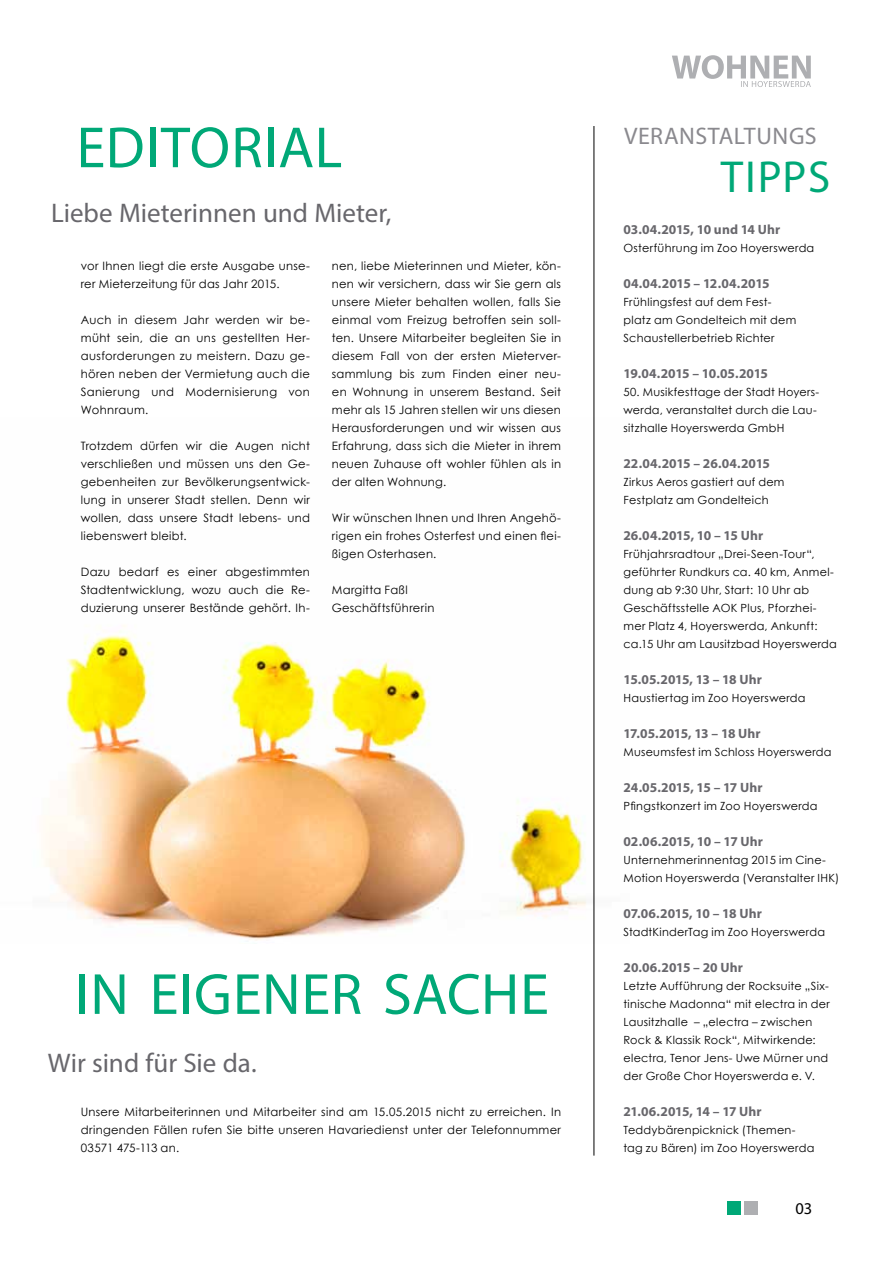
<style>
.page{position:relative;width:893px;height:1263px;background:#fff}
.page>*{position:absolute;margin:0;border:0;box-sizing:border-box;transform-origin:0 0}
.t1{font:58.5px "Myriad Pro";letter-spacing:.01em;color:#00a877}
.t2{font:45px "Myriad Pro";letter-spacing:.035em;color:#00a877}
.t3{font:27px "Myriad Pro";color:#68676c}
.t4{font:24px "Myriad Pro";letter-spacing:.02em;color:#8a898e}
.t5{font:16.5px "Myriad Pro";color:#000}
.t6{font:700 13.5px "Myriad Pro";color:#68676c}
.t7{font:700 13.5px "Myriad Pro";letter-spacing:-.03em;color:#68676c}
.t8{font:11.55px/18px "Century Gothic";letter-spacing:.025em;color:#000;text-align:justify}
.t9{font:11.25px/18px "Century Gothic";letter-spacing:.025em;color:#000}
</style>
<div class="page">
<img style="left:45px;top:418px;width:549px;height:525px">
<hr style="left:594px;top:126px;width:1px;height:1029px;background:#000">
<div style="left:727px;top:1201px;width:14px;height:14px;background:#00a877"></div>
<div style="left:744px;top:1201px;width:14px;height:14px;background:#aeafb2"></div>
<svg style="left:672px;top:55px;width:139px;height:32px"></svg>
<h1 class="t1" style="left:77px;top:111px;width:267px">EDITORIAL</h1>
<h3 class="t3" style="left:51px;top:197px;width:342px">Liebe Mieterinnen und Mieter,</h3>
<p class="t8" style="left:81px;top:257px;width:231px">vor Ihnen liegt die erste Ausgabe unse&shy;rer Mieterzeitung für das Jahr 2015.</p>
<p class="t8" style="left:81px;top:311px;width:231px">Auch in diesem Jahr werden wir be&shy;müht sein, die an uns gestellten Her&shy;ausforderungen zu meistern. Dazu ge&shy;hören neben der Vermietung auch die Sanierung und Modernisierung von Wohnraum.</p>
<p class="t8" style="left:81px;top:437px;width:231px">Trotzdem dürfen wir die Augen nicht verschließen und müssen uns den Ge&shy;gebenheiten zur Bevölkerungsentwick&shy;lung in unserer Stadt stellen. Denn wir wollen, dass unsere Stadt lebens- und liebenswert bleibt.</p>
<p class="t8" style="left:81px;top:563px;width:231px">Dazu bedarf es einer abgestimmten Stadtentwicklung, wozu auch die Re&shy;duzierung unserer Bestände gehört. Ih-</p>
<p class="t8" style="left:332px;top:257px;width:231px">nen, liebe Mieterinnen und Mieter, kön&shy;nen wir versichern, dass wir Sie gern als unsere Mieter behalten wollen, falls Sie einmal vom Freizug betroffen sein soll&shy;ten. Unsere Mitarbeiter begleiten Sie in diesem Fall von der ersten Mieterver&shy;sammlung bis zum Finden einer neu&shy;en Wohnung in unserem Bestand. Seit mehr als 15 Jahren stellen wir uns diesen</p>
<p class="t8" style="left:332px;top:419px;width:231px">Herausforderungen und wir wissen aus Erfahrung, dass sich die Mieter in ihrem neuen Zuhause oft wohler fühlen als in der alten Wohnung.</p>
<p class="t8" style="left:332px;top:509px;width:231px">Wir wünschen Ihnen und Ihren Angehö&shy;rigen ein frohes Osterfest und einen flei&shy;ßigen Osterhasen.</p>
<p class="t8" style="left:332px;top:581px;width:104px">Margitta Faßl<br>Geschäftsführerin</p>
<h1 class="t1" style="left:75px;top:958px;width:475px">IN EIGENER SACHE</h1>
<h3 class="t3" style="left:48px;top:1046px;width:210px">Wir sind für Sie da.</h3>
<p class="t8" style="left:81px;top:1103px;width:482px">Unsere Mitarbeiterinnen und Mitarbeiter sind am 15.05.2015 nicht zu erreichen. In dringenden Fällen rufen Sie bitte unseren Havariedienst unter der Telefonnummer 03571 475-113 an.</p>
<h3 class="t4" style="left:624px;top:121px;width:194px">VERANSTALTUNGS</h3>
<h2 class="t2" style="left:721px;top:149px;width:111px">TIPPS</h2>
<p class="t6" style="left:623px;top:221px;width:158px">03.04.2015, 10 und 14 Uhr</p>
<p class="t9" style="left:623px;top:239px;width:192px">Osterführung im Zoo Hoyerswerda</p>
<p class="t6" style="left:623px;top:275px;width:148px">04.04.2015 – 12.04.2015</p>
<p class="t9" style="left:623px;top:293px;width:174px">Frühlingsfest auf dem Fest&shy;platz am Gondelteich mit dem<br>Schaustellerbetrieb Richter</p>
<p class="t7" style="left:623px;top:365px;width:146px">19.04.2015 – 10.05.2015</p>
<p class="t9" style="left:623px;top:383px;width:197px">50. Musikfesttage der Stadt Hoyers&shy;werda, veranstaltet durch die Lau&shy;sitzhalle Hoyerswerda GmbH</p>
<p class="t6" style="left:623px;top:455px;width:148px">22.04.2015 – 26.04.2015</p>
<p class="t9" style="left:623px;top:473px;width:162px">Zirkus Aeros gastiert auf dem<br>Festplatz am Gondelteich</p>
<p class="t6" style="left:623px;top:527px;width:141px">26.04.2015, 10 – 15 Uhr</p>
<p class="t9" style="left:623px;top:545px;width:215px">Frühjahrsradtour „Drei-Seen-Tour“, geführter Rundkurs ca. 40 km, Anmel&shy;dung ab 9:30 Uhr, Start: 10 Uhr ab Geschäftsstelle AOK Plus, Pforzhei&shy;mer Platz 4, Hoyerswerda, Ankunft: ca.15 Uhr am Lausitzbad Hoyerswerda</p>
<p class="t7" style="left:623px;top:671px;width:140px">15.05.2015, 13 – 18 Uhr</p>
<p class="t9" style="left:623px;top:689px;width:183px">Haustiertag im Zoo Hoyerswerda</p>
<p class="t7" style="left:623px;top:725px;width:139px">17.05.2015, 13 – 18 Uhr</p>
<p class="t9" style="left:623px;top:743px;width:209px">Museumsfest im Schloss Hoyerswerda</p>
<p class="t6" style="left:623px;top:779px;width:141px">24.05.2015, 15 – 17 Uhr</p>
<p class="t9" style="left:623px;top:797px;width:196px">Pfingstkonzert im Zoo Hoyerswerda</p>
<p class="t6" style="left:623px;top:833px;width:141px">02.06.2015, 10 – 17 Uhr</p>
<p class="t9" style="left:623px;top:851px;width:217px">Unternehmerinnentag 2015 im Cine-<br>Motion Hoyerswerda (Veranstalter IHK)</p>
<p class="t6" style="left:623px;top:905px;width:140px">07.06.2015, 10 – 18 Uhr</p>
<p class="t9" style="left:623px;top:923px;width:203px">StadtKinderTag im Zoo Hoyerswerda</p>
<p class="t6" style="left:623px;top:959px;width:121px">20.06.2015 – 20 Uhr</p>
<p class="t9" style="left:623px;top:977px;width:208px">Letzte Aufführung der Rocksuite „Six&shy;tinische Madonna“ mit electra in der Lausitzhalle – „electra – zwischen Rock &amp; Klassik Rock“, Mitwirkende: electra, Tenor Jens- Uwe Mürner und der Große Chor Hoyerswerda e. V.</p>
<p class="t7" style="left:623px;top:1103px;width:140px">21.06.2015, 14 – 17 Uhr</p>
<p class="t9" style="left:623px;top:1121px;width:192px">Teddybärenpicknick (Themen&shy;tag zu Bären) im Zoo Hoyerswerda</p>
<h3 class="t5" style="left:796px;top:1198px;width:18px">03</h3>
</div>
